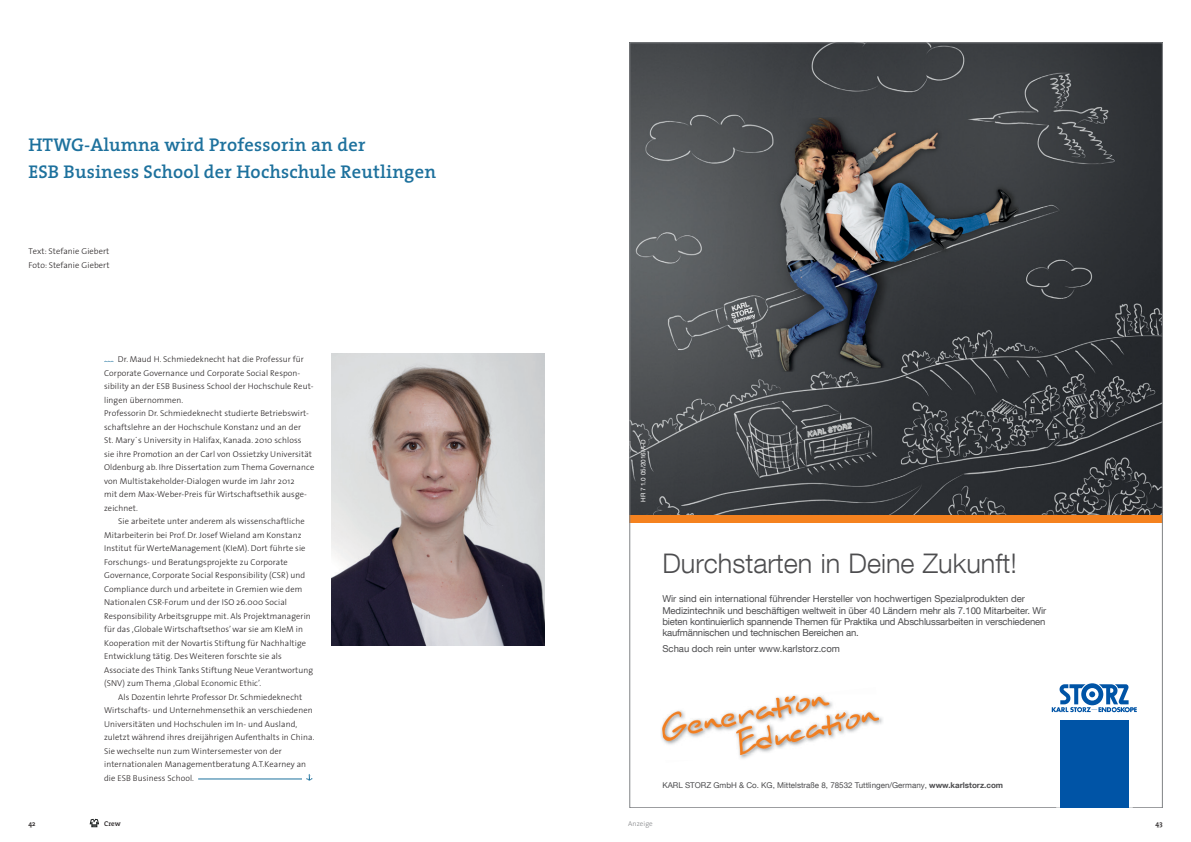
<style>
.page{position:relative;width:1191px;height:842px;background:#fff}
.page>*{position:absolute;margin:0;border:0;box-sizing:border-box;transform-origin:0 0}
.t1{font:300 27px "KS Helvetica Neue";color:#4d4d4f}
.t2{font:600 18.5px/27px "The Serif";letter-spacing:.01em;color:#1d719d}
.t3{font:9.5px/11.4px "KS Helvetica Neue";letter-spacing:-.01em;color:#4d4d4f}
.t4{font:300 8.5px/13.5px "The Sans";letter-spacing:.01em;color:#231f20}
.t5{font:8px "KS Helvetica Neue";color:#4d4d4f}
.t6{font:600 7px "The Serif";color:#231f20}
.t7{font:300 7px "The Sans";letter-spacing:.01em;color:#808285}
.t8{font:6.3px "KS Helvetica Neue";color:#fff}
.s1{font-weight:700}
</style>
<div class="page">
<svg style="left:90px;top:819px;width:9px;height:8px"></svg>
<img style="left:631px;top:45px;width:529px;height:470px">
<img style="left:661px;top:695px;width:220px;height:64px">
<div style="left:629px;top:515px;width:533px;height:8px;background:#f5821f"></div>
<svg style="left:1051px;top:683px;width:85px;height:29px"></svg>
<div style="left:1060px;top:720px;width:68px;height:88px;background:#0054a6"></div>
<svg style="left:306px;top:774px;width:6px;height:7px"></svg>
<img style="left:331px;top:353px;width:213px;height:293px">
<hr style="left:198px;top:779px;width:104px;height:1px;background:#1d719d">
<h2 class="t2" style="left:28px;top:130px;width:409px">HTWG-Alumna wird Professorin an der<br>ESB Business School der Hochschule Reutlingen</h2>
<p class="t4" style="left:28px;top:244px;width:83px">Text: Stefanie Giebert<br>Foto: Stefanie Giebert</p>
<p class="t4" style="left:104px;top:352px;width:212px;text-indent:14px">Dr. Maud H. Schmiedeknecht hat die Professur für Corporate Governance und Corporate Social Respon&shy;sibility an der ESB Business School der Hochschule Reut&shy;lingen übernommen.<br>Professorin Dr. Schmiedeknecht studierte Betriebswirt&shy;schaftslehre an der Hochschule Konstanz und an der<br>St. Mary´s University in Halifax, Kanada. 2010 schloss<br>sie ihre Promotion an der Carl von Ossietzky Universität Oldenburg ab. Ihre Dissertation zum Thema Governance von Multistakeholder-Dialogen wurde im Jahr 2012<br>mit dem Max-Weber-Preis für Wirtschaftsethik ausge&shy;zeichnet.</p>
<p class="t4" style="left:104px;top:514px;width:211px;text-indent:14px">Sie arbeitete unter anderem als wissenschaftliche Mitarbeiterin bei Prof. Dr. Josef Wieland am Konstanz Institut für WerteManagement (KIeM). Dort führte sie Forschungs- und Beratungsprojekte zu Corporate Governance, Corporate Social Responsibility (CSR) und Compliance durch und arbeitete in Gremien wie dem Nationalen CSR-Forum und der ISO 26.000 Social Responsibility Arbeitsgruppe mit. Als Projektmanagerin für das ‚Globale Wirtschaftsethos’ war sie am KIeM in Kooperation mit der Novartis Stiftung für Nachhaltige Entwicklung tätig. Des Weiteren forschte sie als Associate des Think Tanks Stiftung Neue Verantwortung (SNV) zum Thema ‚Global Economic Ethic’.</p>
<p class="t4" style="left:104px;top:690px;width:212px;text-indent:14px">Als Dozentin lehrte Professor Dr. Schmiedeknecht Wirtschafts- und Unternehmensethik an verschiedenen Universitäten und Hochschulen im In- und Ausland, zuletzt während ihres dreijährigen Aufenthalts in China.<br>Sie wechselte nun zum Wintersemester von der internationalen Managementberatung A.T.Kearney an die ESB Business School.</p>
<p class="t8" style="left:639px;top:502px;width:64px;rotate:-90deg">HR 7 1.0 05/2016/A-D</p>
<h1 class="t1" style="left:662px;top:546px;width:356px">Durchstarten in Deine Zukunft!</h1>
<p class="t3" style="left:662px;top:593px;width:385px">Wir sind ein international führender Hersteller von hochwertigen Spezialprodukten der Medizintechnik und beschäftigen weltweit in über 40 Ländern mehr als 7.100 Mitarbeiter. Wir bieten kontinuierlich spannende Themen für Praktika und Abschlussarbeiten in verschiedenen kaufmännischen und technischen Bereichen an.</p>
<p class="t3" style="left:662px;top:642px;width:179px">Schau doch rein unter www.karlstorz.com</p>
<p class="t5" style="left:662px;top:780px;width:342px">KARL STORZ GmbH &amp; Co. KG, Mittelstraße 8, 78532 Tuttlingen/Germany, <span class="s1">www.karlstorz.com</span></p>
<p class="t6" style="left:28px;top:817px;width:9px">42</p>
<p class="t6" style="left:104px;top:817px;width:18px">Crew</p>
<p class="t6" style="left:1155px;top:817px;width:9px">43</p>
<p class="t7" style="left:628px;top:817px;width:26px">Anzeige</p>
</div>
